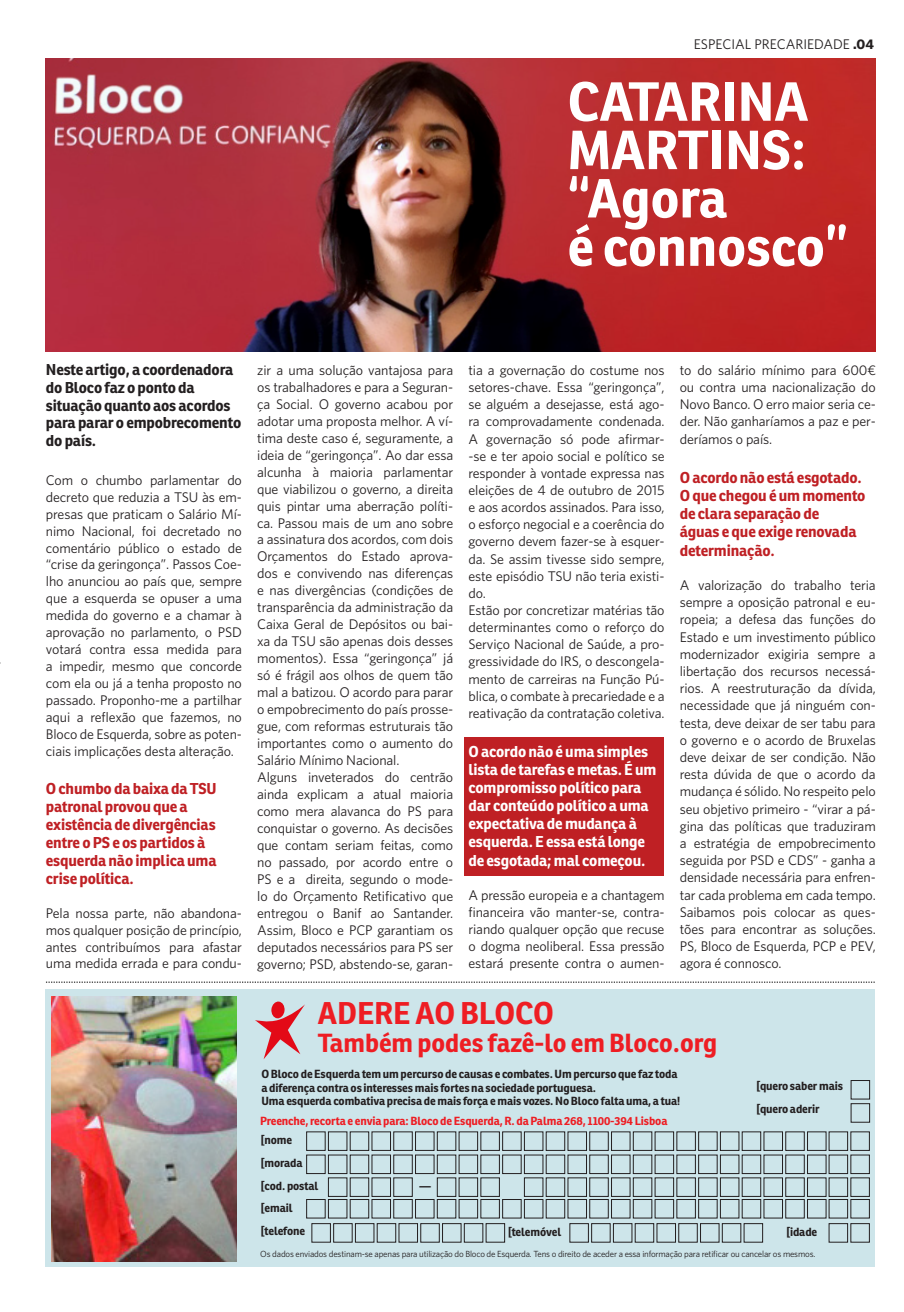
<style>
.page{position:relative;width:904px;height:1312px;background:#fff}
.page>*{position:absolute;margin:0;border:0;box-sizing:border-box;transform-origin:0 0}
.t1{font:700 53.38px/48.4px "Ronnia";color:#fff}
.t2{font:700 30.5px "Ronnia";color:#ee1d23}
.t3{font:700 25.38px "Ronnia";color:#ee1d23}
.t4{font:700 15.25px/17.9px "Ronnia";letter-spacing:-.01em;color:#bf2024}
.t5{font:700 15.25px/18.1px "Ronnia";letter-spacing:-.01em;color:#fff}
.t6{font:700 15.25px/17.9px "Ronnia";letter-spacing:-.01em;color:#231f20}
.t7{font:14px/17px "Whitney";letter-spacing:-.01em;color:#231f20;text-align:justify}
.t8{font:700 11.5px/22.9px "Ronnia";letter-spacing:-.01em;color:#231f20}
.t9{font:700 11.5px "Ronnia";letter-spacing:-.01em;color:#ee1d23}
.t10{font:8.88px "Whitney";letter-spacing:-.02em;color:#231f20}
.s1{font-weight:700}
</style>
<div class="page">
<div style="left:464px;top:737px;width:199px;height:138px;background:#bf2024"></div>
<img style="left:46px;top:59px;width:829px;height:292px">
<svg style="left:46px;top:981px;width:829px;height:1px"></svg>
<svg style="left:45px;top:989px;width:829px;height:277px;fill:#cde5ea"></svg>
<div style="left:306px;top:1198px;width:19px;height:19px;border:1px solid #231f20"></div>
<div style="left:654px;top:1198px;width:20px;height:19px;border:1px solid #231f20"></div>
<div style="left:393px;top:1198px;width:19px;height:19px;border:1px solid #231f20"></div>
<div style="left:742px;top:1198px;width:19px;height:19px;border:1px solid #231f20"></div>
<div style="left:567px;top:1198px;width:20px;height:19px;border:1px solid #231f20"></div>
<div style="left:350px;top:1198px;width:19px;height:19px;border:1px solid #231f20"></div>
<div style="left:698px;top:1198px;width:19px;height:19px;border:1px solid #231f20"></div>
<div style="left:524px;top:1198px;width:19px;height:19px;border:1px solid #231f20"></div>
<div style="left:437px;top:1198px;width:19px;height:19px;border:1px solid #231f20"></div>
<div style="left:785px;top:1198px;width:19px;height:19px;border:1px solid #231f20"></div>
<div style="left:611px;top:1198px;width:19px;height:19px;border:1px solid #231f20"></div>
<div style="left:328px;top:1198px;width:19px;height:19px;border:1px solid #231f20"></div>
<div style="left:502px;top:1198px;width:19px;height:19px;border:1px solid #231f20"></div>
<div style="left:415px;top:1198px;width:19px;height:19px;border:1px solid #231f20"></div>
<div style="left:589px;top:1198px;width:19px;height:19px;border:1px solid #231f20"></div>
<div style="left:371px;top:1198px;width:20px;height:19px;border:1px solid #231f20"></div>
<div style="left:720px;top:1198px;width:19px;height:19px;border:1px solid #231f20"></div>
<div style="left:546px;top:1198px;width:19px;height:19px;border:1px solid #231f20"></div>
<div style="left:459px;top:1198px;width:19px;height:19px;border:1px solid #231f20"></div>
<div style="left:807px;top:1198px;width:19px;height:19px;border:1px solid #231f20"></div>
<div style="left:633px;top:1198px;width:19px;height:19px;border:1px solid #231f20"></div>
<div style="left:464px;top:1222px;width:19px;height:20px;border:1px solid #231f20"></div>
<div style="left:377px;top:1222px;width:19px;height:20px;border:1px solid #231f20"></div>
<div style="left:743px;top:1222px;width:20px;height:20px;border:1px solid #231f20"></div>
<div style="left:333px;top:1222px;width:19px;height:20px;border:1px solid #231f20"></div>
<div style="left:700px;top:1222px;width:19px;height:20px;border:1px solid #231f20"></div>
<div style="left:420px;top:1222px;width:19px;height:20px;border:1px solid #231f20"></div>
<div style="left:613px;top:1222px;width:19px;height:20px;border:1px solid #231f20"></div>
<div style="left:311px;top:1222px;width:20px;height:20px;border:1px solid #231f20"></div>
<div style="left:678px;top:1222px;width:19px;height:20px;border:1px solid #231f20"></div>
<div style="left:486px;top:1222px;width:19px;height:20px;border:1px solid #231f20"></div>
<div style="left:398px;top:1222px;width:20px;height:20px;border:1px solid #231f20"></div>
<div style="left:591px;top:1222px;width:19px;height:20px;border:1px solid #231f20"></div>
<div style="left:355px;top:1222px;width:19px;height:20px;border:1px solid #231f20"></div>
<div style="left:722px;top:1222px;width:19px;height:20px;border:1px solid #231f20"></div>
<div style="left:442px;top:1222px;width:19px;height:20px;border:1px solid #231f20"></div>
<div style="left:635px;top:1222px;width:19px;height:20px;border:1px solid #231f20"></div>
<div style="left:850px;top:1079px;width:20px;height:20px;border:1px solid #231f20"></div>
<div style="left:850px;top:1103px;width:20px;height:19px;border:1px solid #231f20"></div>
<img style="left:51px;top:996px;width:185px;height:265px">
<svg style="left:255px;top:1001px;width:50px;height:58px"></svg>
<div style="left:828px;top:1198px;width:20px;height:19px;border:1px solid #231f20"></div>
<div style="left:828px;top:1222px;width:20px;height:20px;border:1px solid #231f20"></div>
<p class="t7" style="left:693px;top:36px;width:182px">ESPECIAL PRECARIEDADE <span class="s1">.04</span></p>
<p class="t1" style="left:567px;top:77px;width:282px">CATARINA<br>MARTINS: “Agora<br>é connosco”</p>
<p class="t6" style="left:46px;top:360px;width:197px">Neste artigo, a coordenadora do Bloco faz o ponto da situação quanto aos acordos para parar o empobrecomento do país.</p>
<p class="t7" style="left:46px;top:471px;width:197px">Com o chumbo parlamentar do decreto que reduzia a TSU às em&shy;presas que praticam o Salário Mí&shy;nimo Nacional, foi decretado no comentário público o estado de “crise da geringonça”. Passos Coe&shy;lho anunciou ao país que, sempre que a esquerda se opuser a uma medida do governo e a chamar à aprovação no parlamento, o PSD votará contra essa medida para a impedir, mesmo que concorde com ela ou já a tenha proposto no passado. Proponho-me a partilhar aqui a reflexão que fazemos, no Bloco de Esquerda, sobre as poten&shy;ciais implicações desta alteração.</p>
<p class="t4" style="left:46px;top:779px;width:172px">O chumbo da baixa da TSU patronal provou que a existência de divergências entre o PS e os partidos à esquerda não implica uma crise política.</p>
<p class="t7" style="left:46px;top:903px;width:197px">Pela nossa parte, não abandona&shy;mos qualquer posição de princípio, antes contribuímos para afastar uma medida errada e para condu-</p>
<p class="t7" style="left:257px;top:361px;width:197px;text-align:left">zir a uma solução vantajosa para os trabalhadores e para a Seguran&shy;ça Social. O governo acabou por adotar uma proposta melhor. A ví&shy;tima deste caso é, seguramente, a ideia de “geringonça”. Ao dar essa alcunha à maioria parlamentar que viabilizou o governo, a direita quis pintar uma aberração políti&shy;ca. Passou mais de um ano sobre a assinatura dos acordos, com dois<br>Orçamentos do Estado aprova&shy;dos e convivendo nas diferenças e nas divergências (condições de transparência da administração da<br>Caixa Geral de Depósitos ou bai&shy;xa da TSU são apenas dois desses momentos). Essa “geringonça” já só é frágil aos olhos de quem tão mal a batizou. O acordo para parar o empobrecimento do país prosse&shy;gue, com reformas estruturais tão importantes como o aumento do<br>Salário Mínimo Nacional.<br>Alguns inveterados do centrão ainda explicam a atual maioria como mera alavanca do PS para conquistar o governo. As decisões que contam seriam feitas, como no passado, por acordo entre o<br>PS e a direita, segundo o mode&shy;lo do Orçamento Retificativo que entregou o Banif ao Santander.<br>Assim, Bloco e PCP garantiam os deputados necessários para PS ser governo; PSD, abstendo-se, garan-</p>
<p class="t7" style="left:468px;top:361px;width:197px;text-align:left">tia a governação do costume nos setores-chave. Essa “geringonça”, se alguém a desejasse, está ago&shy;ra comprovadamente condenada.<br>A governação só pode afirmar--se e ter apoio social e político se responder à vontade expressa nas eleições de 4 de outubro de 2015 e aos acordos assinados. Para isso, o esforço negocial e a coerência do governo devem fazer-se à esquer&shy;da. Se assim tivesse sido sempre, este episódio TSU não teria existi&shy;do.<br>Estão por concretizar matérias tão determinantes como o reforço do<br>Serviço Nacional de Saúde, a pro&shy;gressividade do IRS, o descongela&shy;mento de carreiras na Função Pú&shy;blica, o combate à precariedade e a reativação da contratação coletiva.</p>
<p class="t5" style="left:468px;top:741px;width:189px">O acordo não é uma simples lista de tarefas e metas. É um compromisso político para dar conteúdo político a uma expectativa de mudança à esquerda. E essa está longe de esgotada; mal começou.</p>
<p class="t7" style="left:468px;top:885px;width:197px">A pressão europeia e a chantagem financeira vão manter-se, contra&shy;riando qualquer opção que recuse o dogma neoliberal. Essa pressão estará presente contra o aumen-</p>
<p class="t7" style="left:679px;top:361px;width:197px">to do salário mínimo para 600€ ou contra uma nacionalização do Novo Banco. O erro maior seria ce&shy;der. Não ganharíamos a paz e per&shy;deríamos o país.</p>
<p class="t4" style="left:679px;top:468px;width:187px;line-height:18.2px">O acordo não está esgotado.<br>O que chegou é um momento de clara separação de<br>águas e que exige renovada determinação.</p>
<p class="t7" style="left:679px;top:576px;width:197px">A valorização do trabalho teria sempre a oposição patronal e eu&shy;ropeia; a defesa das funções do Estado e um investimento público modernizador exigiria sempre a libertação dos recursos necessá&shy;rios. A reestruturação da dívida, necessidade que já ninguém con&shy;testa, deve deixar de ser tabu para o governo e o acordo de Bruxelas deve deixar de ser condição. Não resta dúvida de que o acordo da mudança é sólido. No respeito pelo seu objetivo primeiro - “virar a pá&shy;gina das políticas que traduziram a estratégia de empobrecimento seguida por PSD e CDS” - ganha a densidade necessária para enfren&shy;tar cada problema em cada tempo.<br>Saibamos pois colocar as ques&shy;tões para encontrar as soluções.<br>PS, Bloco de Esquerda, PCP e PEV, agora é connosco.</p>
<p class="t2" style="left:318px;top:993px;width:238px">ADERE AO BLOCO</p>
<p class="t3" style="left:318px;top:1026px;width:401px">Também podes fazê-lo em Bloco.org</p>
<p class="t8" style="left:261px;top:1066px;width:420px;line-height:13.8px">O Bloco de Esquerda tem um percurso de causas e combates. Um percurso que faz toda a diferença contra os interesses mais fortes na sociedade portuguesa.<br>Uma esquerda combativa precisa de mais força e mais vozes. No Bloco falta uma, a tua!</p>
<p class="t9" style="left:260px;top:1113px;width:409px">Preenche, recorta e envia para: Bloco de Esquerda, R. da Palma 268, 1100-394 Lisboa</p>
<p class="t8" style="left:756px;top:1073px;width:88px">[quero saber mais [quero aderir</p>
<p class="t8" style="left:261px;top:1127px;width:59px">[nome [morada [cod. postal [email [telefone</p>
<p class="t8" style="left:419px;top:1173px;width:13px">—</p>
<p class="t8" style="left:508px;top:1220px;width:55px">[telemóvel</p>
<p class="t8" style="left:786px;top:1220px;width:32px">[idade</p>
<p class="t10" style="left:260px;top:1247px;width:557px">Os dados enviados destinam-se apenas para utilização do Bloco de Esquerda. Tens o direito de aceder a essa informação para retificar ou cancelar os mesmos.</p>
</div>
